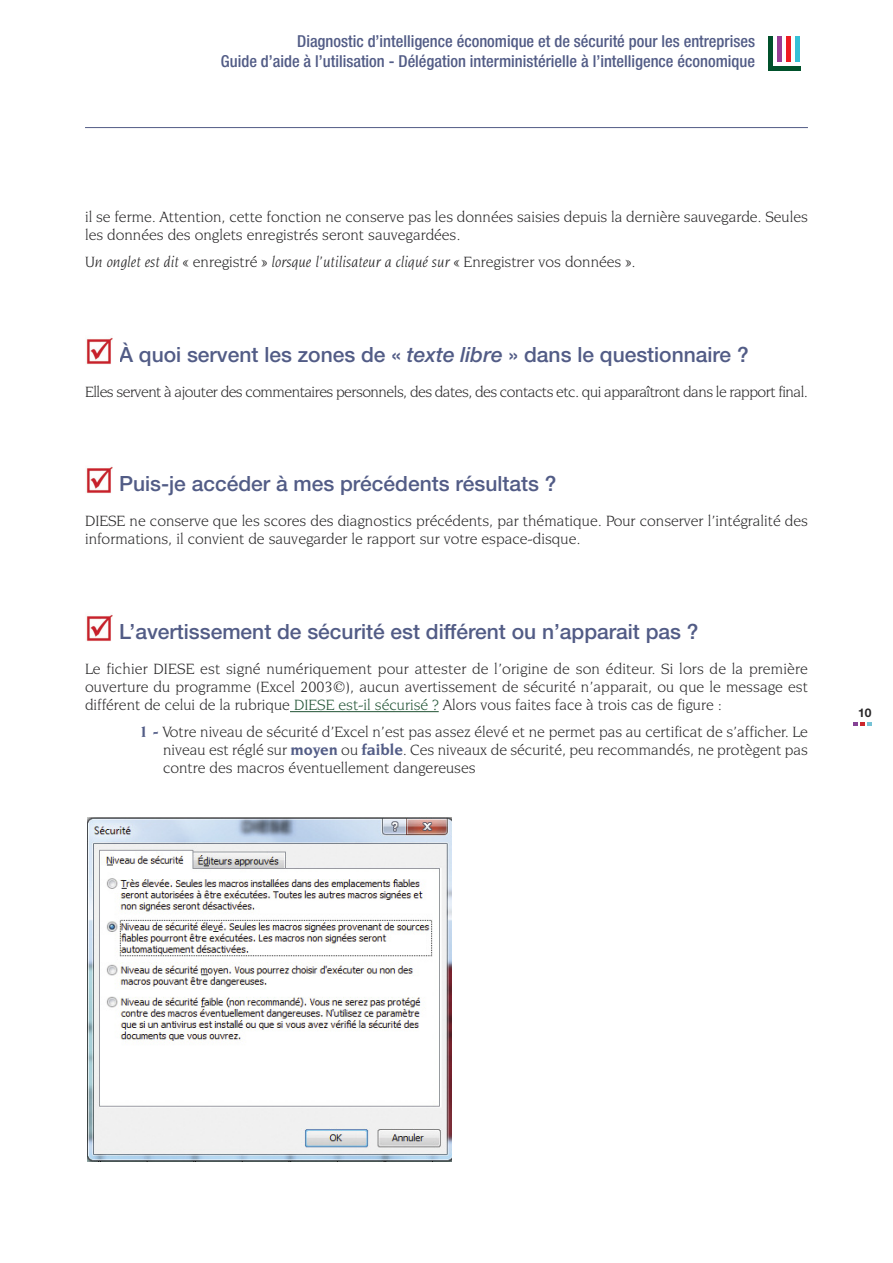
<style>
.page{position:relative;width:893px;height:1263px;background:#fff}
.page>*{position:absolute;margin:0;border:0;box-sizing:border-box;transform-origin:0 0}
.t1{font:500 21px "Helvetica Neue";color:#525c86}
.t2{font:500 condensed 16.5px/19.5px "Helvetica Neue";color:#525c86;text-align:right}
.t3{font:15.75px/18px "Novarese IT Cby BT";color:#272627}
.t4{font:15.75px "Novarese IT Cby BT";letter-spacing:-.03em;color:#272627}
.t5{font:italic 15.75px "Novarese IT Cby BT";color:#272627}
.t6{font:700 12px "Helvetica Neue";color:#272627}
.s1{font-style:normal}
.s2{font-style:italic}
.s3{color:#215334}
.s4{font-weight:700;color:#525c86}
</style>
<div class="page">
<svg style="left:853px;top:722px;width:18px;height:4px"></svg>
<div style="left:777px;top:36px;width:5px;height:26px;background:#983e97"></div>
<div style="left:786px;top:36px;width:5px;height:26px;background:#ee1d23"></div>
<div style="left:795px;top:36px;width:5px;height:26px;background:#36c1d7"></div>
<div style="left:768px;top:36px;width:5px;height:33px;background:#00512b"></div>
<div style="left:768px;top:66px;width:32px;height:5px;background:#00512b"></div>
<hr style="left:85px;top:127px;width:723px;height:1px;background:#525c86">
<hr style="left:290px;top:711px;width:149px;height:1px;background:#215334">
<img style="left:86px;top:338px;width:27px;height:26px">
<img style="left:86px;top:466px;width:27px;height:27px">
<img style="left:86px;top:615px;width:27px;height:26px">
<img style="left:87px;top:817px;width:365px;height:345px">
<p class="t2" style="left:221px;top:33px;width:536px">Diagnostic d’intelligence économique et de sécurité pour les entreprises<br>Guide d’aide à l’utilisation - Délégation interministérielle à l’intelligence économique</p>
<p class="t3" style="left:85px;top:209px;width:724px">il se ferme. Attention, cette fonction ne conserve pas les données saisies depuis la dernière sauvegarde. Seules les données des onglets enregistrés seront sauvegardées.</p>
<p class="t5" style="left:85px;top:256px;width:552px">Un onglet est dit <span class="s1">« enregistré »</span> lorsque l’utilisateur a cliqué sur <span class="s1">« Enregistrer vos données ».</span></p>
<h1 class="t1" style="left:119px;top:347px;width:631px">À quoi servent les zones de « <span class="s2">texte libre</span> » dans le questionnaire ?</h1>
<p class="t4" style="left:85px;top:385px;width:724px">Elles servent à ajouter des commentaires personnels, des dates, des contacts etc. qui apparaîtront dans le rapport final.</p>
<h1 class="t1" style="left:119px;top:476px;width:439px">Puis-je accéder à mes précédents résultats ?</h1>
<p class="t3" style="left:85px;top:513px;width:724px">DIESE ne conserve que les scores des diagnostics précédents, par thématique. Pour conserver l’intégralité des informations, il convient de sauvegarder le rapport sur votre espace-disque.</p>
<h1 class="t1" style="left:119px;top:624px;width:581px">L’avertissement de sécurité est différent ou n’apparait pas ?</h1>
<p class="t3" style="left:85px;top:661px;width:724px;text-align:justify">Le fichier DIESE est signé numériquement pour attester de l’origine de son éditeur. Si lors de la première ouverture du programme (Excel 2003©), aucun avertissement de sécurité n’apparait, ou que le message est différent de celui de la rubrique <span class="s3">DIESE est-il sécurisé ?</span> Alors vous faites face à trois cas de figure :</p>
<p class="t3" style="left:163px;top:723px;width:646px;text-align:justify;text-indent:-24px"><span class="s4">1 -</span> Votre niveau de sécurité d’Excel n’est pas assez élevé et ne permet pas au certificat de s’afficher. Le niveau est réglé sur <span class="s4">moyen</span> ou <span class="s4">faible</span>. Ces niveaux de sécurité, peu recommandés, ne protègent pas contre des macros éventuellement dangereuses</p>
<p class="t6" style="left:858px;top:708px;width:15px">10</p>
</div>
